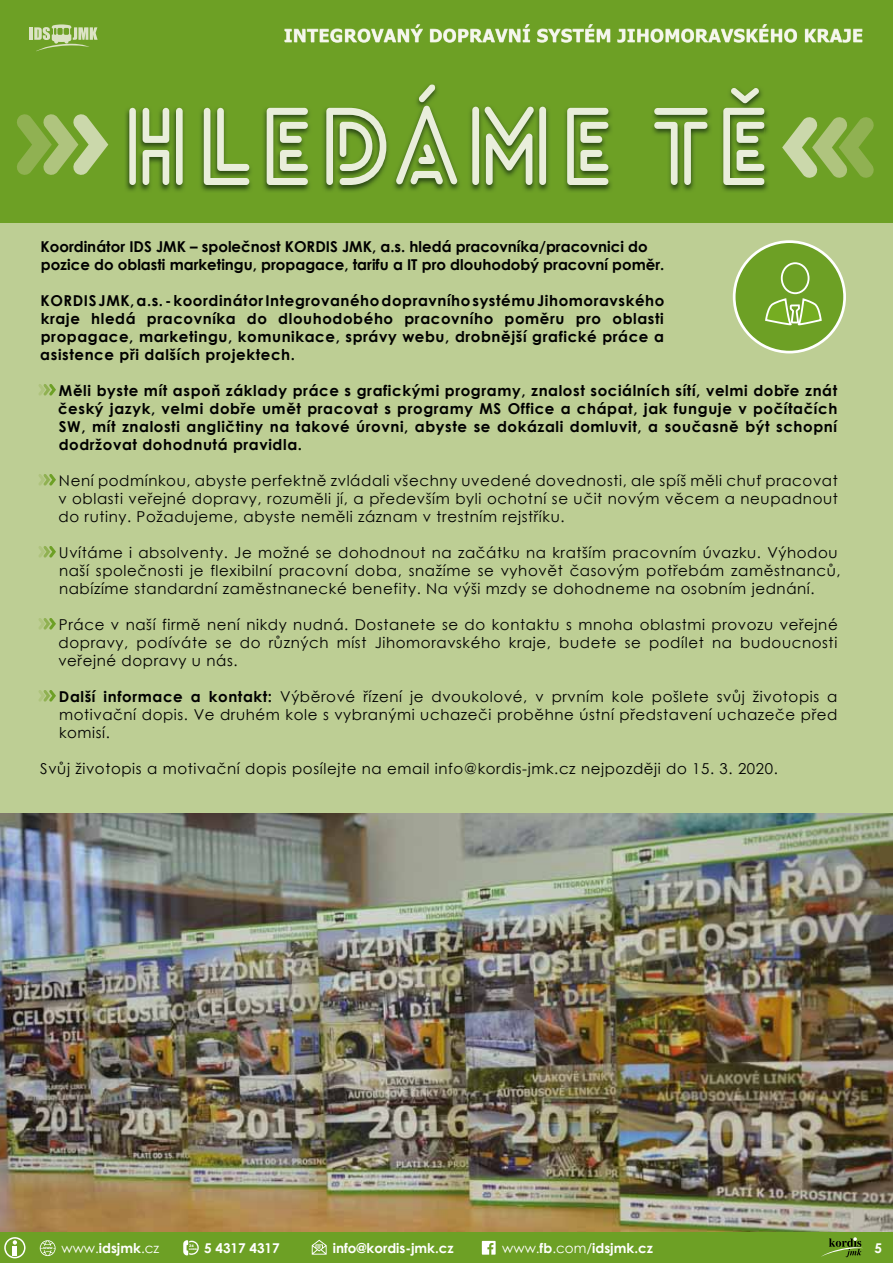
<style>
.page{position:relative;width:893px;height:1263px;background:#fff}
.page>*{position:absolute;margin:0;border:0;box-sizing:border-box;transform-origin:0 0}
.t1{font:700 18px "Tahoma";letter-spacing:.02em;color:#dae3c3}
.t2{font:15px/18px "Century Gothic";letter-spacing:.04em;color:#000;text-align:justify}
.t3{font:700 15px/18px "Century Gothic";color:#000;text-align:justify}
.t4{font:700 13.5px "Century Gothic";color:#fff}
.t5{font:13.5px "Century Gothic";color:#fff}
.t6{font:700 4.95px "Century Gothic";color:#fff}
.t7{font:900 3.6px "Neo Sans";color:#fff}
.t8{font:900 3.45px "Neo Sans";color:#fff;scale:1.04 1}
.t9{font:900 2.25px "Neo Sans";color:#fff;scale:1.04 1}
.s1{font-weight:700}
.s2{font-weight:400}
</style>
<div class="page">
<div style="left:0;top:0;width:893px;height:223px;background:#6da025"></div>
<svg style="left:285px;top:24px;width:577px;height:19px;background:#93b75c"></svg>
<svg style="left:30px;top:24px;width:68px;height:27px;background:#98ba64"></svg>
<div style="left:0;top:223px;width:893px;height:1008px;background:#bdce94"></div>
<img style="left:124px;top:83px;width:646px;height:110px">
<img style="left:129px;top:84px;width:636px;height:101px">
<svg style="left:396px;top:84px;width:367px;height:100px;background:#87ac51"></svg>
<svg style="left:38px;top:384px;width:18px;height:12px"></svg>
<svg style="left:38px;top:474px;width:18px;height:12px"></svg>
<svg style="left:38px;top:546px;width:18px;height:12px"></svg>
<svg style="left:38px;top:618px;width:18px;height:12px"></svg>
<svg style="left:38px;top:690px;width:18px;height:12px"></svg>
<svg style="left:16px;top:113px;width:92px;height:63px;background:#91b456"></svg>
<svg style="left:782px;top:116px;width:93px;height:63px;background:#90b456"></svg>
<svg style="left:0;top:1231px;width:893px;height:32px;background:#71a02a"></svg>
<svg style="left:733px;top:240px;width:113px;height:113px"></svg>
<img style="left:0;top:813px;width:893px;height:418px">
<p class="t1" style="left:284px;top:23px;width:581px">INTEGROVANÝ DOPRAVNÍ SYSTÉM JIHOMORAVSKÉHO KRAJE</p>
<p class="t3" style="left:41px;top:236px;width:625px">Koordinátor IDS JMK – společnost KORDIS JMK, a.s. hledá pracovníka/pracovnici do pozice do oblasti marketingu, propagace, tarifu a IT pro dlouhodobý pracovní poměr.</p>
<p class="t3" style="left:40px;top:290px;width:626px">KORDIS JMK, a.s. - koordinátor Integrovaného dopravního systému Jihomoravského kraje hledá pracovníka do dlouhodobého pracovního poměru pro oblasti propagace, marketingu, komunikace, správy webu, drobnější grafické práce a asistence při dalších projektech.</p>
<p class="t3" style="left:58px;top:380px;width:781px">Měli byste mít aspoň základy práce s grafickými programy, znalost sociálních sítí, velmi dobře znát český jazyk, velmi dobře umět pracovat s programy MS Office a chápat, jak funguje v počítačích SW, mít znalosti angličtiny na takové úrovni, abyste se dokázali domluvit, a současně být schopní dodržovat dohodnutá pravidla.</p>
<p class="t2" style="left:58px;top:471px;width:781px">Není podmínkou, abyste perfektně zvládali všechny uvedené dovednosti, ale spíš měli chuť pracovat v oblasti veřejné dopravy, rozuměli jí, a především byli ochotní se učit novým věcem a neupadnout do rutiny. Požadujeme, abyste neměli záznam v trestním rejstříku.</p>
<p class="t2" style="left:59px;top:543px;width:783px;text-align:left">Uvítáme i absolventy. Je možné se dohodnout na začátku na kratším pracovním úvazku. Výhodou naší společnosti je flexibilní pracovní doba, snažíme se vyhovět časovým potřebám zaměstnanců, nabízíme standardní zaměstnanecké benefity. Na výši mzdy se dohodneme na osobním jednání.</p>
<p class="t2" style="left:58px;top:615px;width:781px">Práce v naší firmě není nikdy nudná. Dostanete se do kontaktu s mnoha oblastmi provozu veřejné dopravy, podíváte se do různých míst Jihomoravského kraje, budete se podílet na budoucnosti veřejné dopravy u nás.</p>
<p class="t2" style="left:59px;top:687px;width:780px"><span class="s1">Další informace a kontakt:</span> Výběrové řízení je dvoukolové, v prvním kole pošlete svůj životopis a motivační dopis. Ve druhém kole s vybranými uchazeči proběhne ústní představení uchazeče před komisí.</p>
<p class="t2" style="left:40px;top:759px;width:739px">Svůj životopis a motivační dopis posílejte na email info@kordis-jmk.cz nejpozději do 15. 3. 2020.</p>
<p class="t8" style="left:189px;top:1244px;width:6px">24</p>
<p class="t9" style="left:189px;top:1248px;width:9px">HODIN</p>
<p class="t4" style="left:204px;top:1238px;width:77px">5 4317 4317</p>
<p class="t6" style="left:317px;top:1244px;width:5px">@</p>
<p class="t4" style="left:333px;top:1238px;width:122px">info@kordis-jmk.cz</p>
<p class="t4" style="left:502px;top:1238px;width:152px"><span class="s2">www.</span>fb<span class="s2">.com/</span>idsjmk.cz</p>
<p class="t4" style="left:874px;top:1238px;width:9px">5</p>
<p class="t7" style="left:43px;top:1246px;width:11px">www</p>
<p class="t5" style="left:62px;top:1238px;width:99px">www.<span class="s1">idsjmk</span>.cz</p>
<p class="t4" style="left:874px;top:1238px;width:9px">6</p>
</div>
